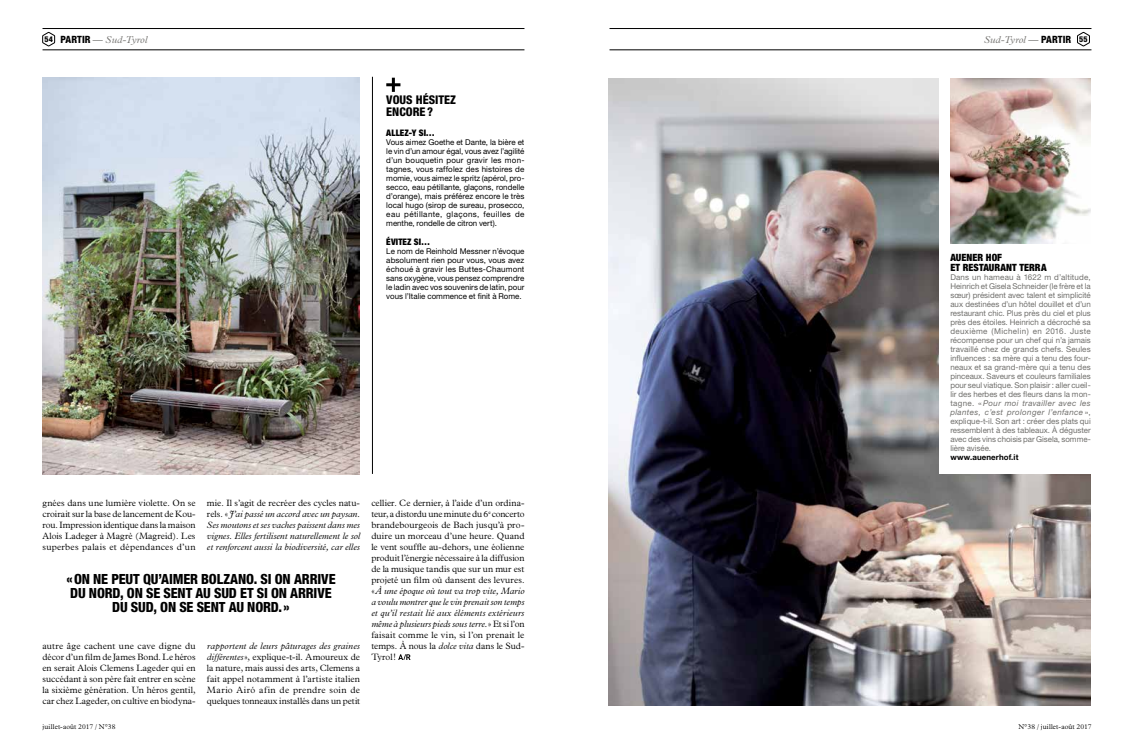
<style>
.page{position:relative;width:1134px;height:752px;background:#fff}
.page>*{position:absolute;margin:0;border:0;box-sizing:border-box;transform-origin:0 0}
.t1{font:800 condensed 14px/14px "Helvetica Neue";letter-spacing:-.01em;color:#000;text-align:center}
.t2{font:800 condensed 12px/12px "Helvetica Neue";color:#000}
.t3{font:italic 300 10px "Plantin";letter-spacing:.005em;color:#706f6c}
.t4{font:900 condensed 10px/10px "Helvetica Neue";letter-spacing:.005em;color:#000}
.t5{font:300 9.2px/11px "Plantin";letter-spacing:.01em;color:#000;text-align:justify}
.t6{font:italic 300 9.2px/11px "Plantin";color:#000;text-align:justify}
.t7{font:900 condensed 9px "Helvetica Neue";letter-spacing:.01em;color:#000}
.t8{font:8px/9px "Helvetica Neue";letter-spacing:-.005em;color:#706f6c;text-align:justify}
.t9{font:8px/9px "Helvetica Neue";color:#000;text-align:justify}
.t10{font:700 8px "Helvetica Neue";letter-spacing:.01em;color:#000}
.t11{font:800 condensed 8px "Helvetica Neue";color:#000}
.t12{font:300 7px "Plantin";letter-spacing:.02em;color:#000}
.s1{font-family:"Helvetica Neue";font-weight:800;font-style:normal;font-stretch:condensed;color:#000}
.s2{font-style:normal}
.s3{font-style:italic}
</style>
<div class="page">
<hr style="left:43px;top:50px;width:481px;height:1px;background:#000">
<hr style="left:43px;top:28px;width:481px;height:1px;background:#000">
<hr style="left:609px;top:50px;width:482px;height:1px;background:#000">
<hr style="left:609px;top:28px;width:482px;height:1px;background:#000">
<svg style="left:42px;top:32px;width:13px;height:14px"></svg>
<svg style="left:1077px;top:32px;width:13px;height:14px"></svg>
<hr style="left:392px;top:78px;width:3px;height:14px;background:#000">
<hr style="left:386px;top:83px;width:14px;height:3px;background:#000">
<hr style="left:372px;top:77px;width:1px;height:396px;background:#000">
<svg style="left:398px;top:654px;width:13px;height:5px"></svg>
<img style="left:609px;top:78px;width:482px;height:627px">
<div style="left:939px;top:73px;width:168px;height:400px;background:#fff"></div>
<img style="left:950px;top:78px;width:141px;height:165px">
<img style="left:43px;top:77px;width:317px;height:397px">
<p class="t3" style="left:60px;top:34px;width:88px"><span class="s1">PARTI R</span> — Sud-Tyrol</p>
<p class="t3" style="left:984px;top:34px;width:89px">Sud-Tyrol — <span class="s1">PARTI R</span></p>
<p class="t11" style="left:44px;top:34px;width:10px">54</p>
<p class="t11" style="left:1079px;top:34px;width:10px">55</p>
<h2 class="t2" style="left:386px;top:93px;width:71px">VOUS HÉSITEZ<br>ENCORE?</h2>
<p class="t7" style="left:386px;top:127px;width:50px">ALLEZ-Y SI…</p>
<p class="t9" style="left:386px;top:137px;width:140px">Vous aimez Goethe et Dante, la bière et le vin d’un amour égal, vous avez l’agilité d’un bouquetin pour gravir les mon&shy;tagnes, vous raffolez des histoires de momie, vous aimez le spritz (apérol, pro&shy;secco, eau pétillante, glaçons, rondelle d’orange), mais préférez encore le très local hugo (sirop de sureau, prosecco, eau pétillante, glaçons, feuilles de menthe, rondelle de citron vert).</p>
<p class="t7" style="left:386px;top:236px;width:45px">ÉVITEZ SI…</p>
<p class="t9" style="left:386px;top:246px;width:140px">Le nom de Reinhold Messner n’évoque absolument rien pour vous, vous avez échoué à gravir les Buttes-Chaumont sans oxygène, vous pensez comprendre le ladin avec vos souvenirs de latin, pour vous l’Italie commence et finit à Rome.</p>
<p class="t5" style="left:43px;top:497px;width:155px">gnées dans une lumière violette. On se croirait sur la base de lancement de Kou&shy;rou. Impression identique dans la maison Alois Ladeger à Magrè (Magreid). Les superbes palais et dépendances d’un</p>
<p class="t6" style="left:207px;top:497px;width:155px"><span class="s2">mie. Il s’agit de recréer des cycles natu&shy;rels. «</span>J’ai passé un accord avec un paysan.<br>Ses moutons et ses vaches paissent dans mes vignes. Elles fertilisent naturellement le sol et renforcent aussi la biodiversité, car elles</p>
<h1 class="t1" style="left:66px;top:571px;width:271px">« ON NE PEUT QU’AIMER BOLZANO. SI ON ARRIVE<br>DU NORD, ON SE SENT AU SUD ET SI ON ARRIVE<br>DU SUD, ON SE SENT AU NORD.»</h1>
<p class="t5" style="left:43px;top:640px;width:155px">autre âge cachent une cave digne du décor d’un film de James Bond. Le héros en serait Alois Clemens Lageder qui en succédant à son père fait entrer en scène la sixième génération. Un héros gentil, car chez Lageder, on cultive en biodyna-</p>
<p class="t5" style="left:207px;top:640px;width:155px"><span class="s3">rapportent de leurs pâturages des graines différentes</span>», explique-t-il. Amoureux de la nature, mais aussi des arts, Clemens a fait appel notamment à l’artiste italien Mario Airó afin de prendre soin de quelques tonneaux installés dans un petit</p>
<p class="t5" style="left:371px;top:497px;width:155px">cellier. Ce dernier, à l’aide d’un ordina&shy;teur, a distordu une minute du 6<sup>e</sup> concerto brandebourgeois de Bach jusqu’à pro&shy;duire un morceau d’une heure. Quand le vent souffle au-dehors, une éolienne produit l’énergie nécessaire à la diffusion de la musique tandis que sur un mur est projeté un film où dansent des levures. «<span class="s3">À une époque où tout va trop vite, Mario a voulu montrer que le vin prenait son temps et qu’il restait lié aux éléments extérieurs même à plusieurs pieds sous terre.</span>» Et si l’on faisait comme le vin, si l’on prenait le temps. À nous la <span class="s3">dolce vita</span> dans le Sud-Tyrol!</p>
<p class="t4" style="left:950px;top:252px;width:98px">AUENER HOF<br>ET RESTAURANT TERRA</p>
<p class="t8" style="left:950px;top:272px;width:142px">Dans un hameau à 1622 m d’altitude, Heinrich et Gisela Schneider (le frère et la sœur) président avec talent et simplicité aux destinées d’un hôtel douillet et d’un restaurant chic. Plus près du ciel et plus près des étoiles. Heinrich a décroché sa deuxième (Michelin) en 2016. Juste récompense pour un chef qui n’a jamais travaillé chez de grands chefs. Seules influences : sa mère qui a tenu des four&shy;neaux et sa grand-mère qui a tenu des pinceaux. Saveurs et couleurs familiales pour seul viatique. Son plaisir : aller cueil&shy;lir des herbes et des fleurs dans la mon&shy;tagne. « <span class="s3">Pour moi travailler avec les plantes, c’est prolonger l’enfance</span> », explique-t-il. Son art : créer des plats qui ressemblent à des tableaux. À déguster avec des vins choisis par Gisela, somme&shy;lière avisée.</p>
<p class="t10" style="left:950px;top:452px;width:70px">www.auenerhof.it</p>
<p class="t12" style="left:43px;top:722px;width:75px">juillet-août 2017 / n°38</p>
<p class="t12" style="left:1018px;top:722px;width:75px">n°38 / juillet-août 2017</p>
</div>
